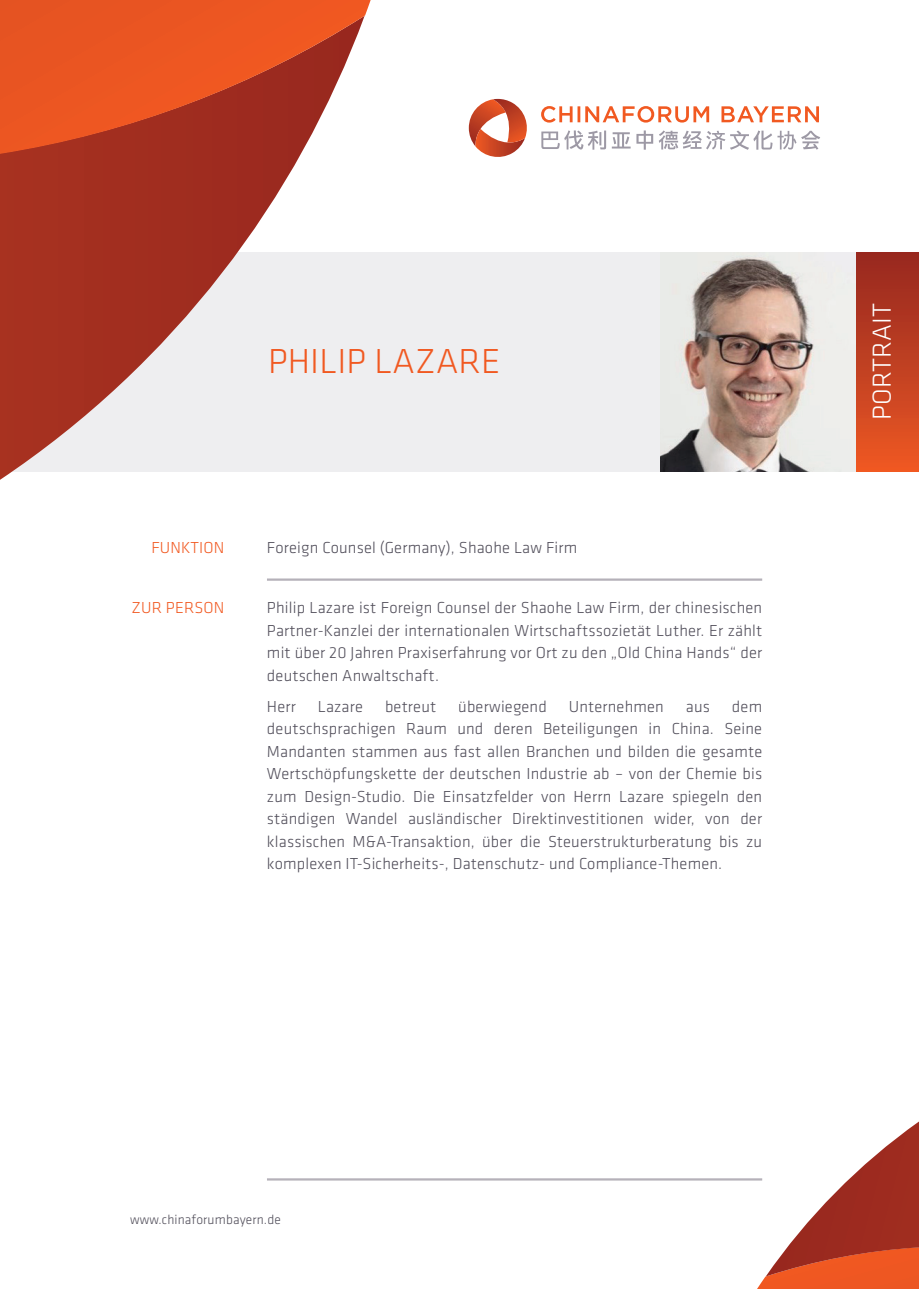
<style>
.page{position:relative;width:919px;height:1289px;background:#fff}
.page>*{position:absolute;margin:0;border:0;box-sizing:border-box;transform-origin:0 0}
.t1{font:300 36px "Klavika";letter-spacing:.005em;color:#f15921}
.t2{font:300 27px "Klavika";letter-spacing:.01em;color:#fff}
.t3{font:300 16.5px/22.5px "Klavika";letter-spacing:.01em;color:#514e5a;text-align:justify}
.t4{font:300 16.5px "Klavika";letter-spacing:.01em;color:#f15921}
.t5{font:300 13.5px "Klavika";letter-spacing:.01em;color:#514e5a}
</style>
<div class="page">
<div style="left:0;top:252px;width:918px;height:219px;background:#eeeef0"></div>
<svg style="left:0;top:154px;width:364px;height:326px"></svg>
<svg style="left:0;top:0;width:370px;height:154px;background:#d75833"></svg>
<svg style="left:757px;top:1122px;width:161px;height:166px"></svg>
<svg style="left:541px;top:106px;width:277px;height:17px"></svg>
<svg style="left:541px;top:130px;width:279px;height:20px"></svg>
<svg style="left:469px;top:99px;width:58px;height:58px"></svg>
<hr style="left:267px;top:578px;width:495px;height:2px;background:#b5b1b9">
<hr style="left:267px;top:1178px;width:495px;height:2px;background:#b5b1b9">
<div style="left:855px;top:252px;width:63px;height:219px;background:linear-gradient(to bottom,#95271f,#ed5823)"></div>
<img style="left:660px;top:252px;width:154px;height:219px">
<h1 class="t1" style="left:268px;top:341px;width:234px">PHILIP LAZARE</h1>
<p class="t4" style="left:151px;top:538px;width:75px">FUNKTION</p>
<p class="t3" style="left:267px;top:536px;width:312px">Foreign Counsel (Germany), Shaohe Law Firm</p>
<p class="t4" style="left:132px;top:599px;width:94px">ZUR PERSON</p>
<p class="t3" style="left:267px;top:597px;width:496px">Philip Lazare ist Foreign Counsel der Shaohe Law Firm, der chinesischen Partner-Kanzlei der internationalen Wirtschaftssozietät Luther. Er zählt mit über 20 Jahren Praxiserfahrung vor Ort zu den „Old China Hands“ der deutschen Anwaltschaft.</p>
<p class="t3" style="left:267px;top:695px;width:30px">Herr</p>
<p class="t3" style="left:318px;top:695px;width:47px">Lazare</p>
<p class="t3" style="left:385px;top:695px;width:53px">betreut</p>
<p class="t3" style="left:458px;top:695px;width:90px">überwiegend</p>
<p class="t3" style="left:569px;top:695px;width:96px">Unternehmen</p>
<p class="t3" style="left:685px;top:695px;width:26px">aus</p>
<p class="t3" style="left:267px;top:695px;width:496px;text-indent:465px">dem deutschsprachigen Raum und deren Beteiligungen in China. Seine Mandanten stammen aus fast allen Branchen und bilden die gesamte Wertschöpfungskette der deutschen Industrie ab – von der Chemie bis zum Design-Studio. Die Einsatzfelder von Herrn Lazare spiegeln den ständigen Wandel ausländischer Direktinvestitionen wider, von der klassischen M&amp;A-Transaktion, über die Steuerstrukturberatung bis zu komplexen IT-Sicherheits-, Datenschutz- und Compliance-Themen.</p>
<h2 class="t2" style="left:867px;top:420px;width:119px;rotate:-90deg">PORTRAIT</h2>
<p class="t5" style="left:130px;top:1211px;width:152px">www.chinaforumbayern.de</p>
</div>
